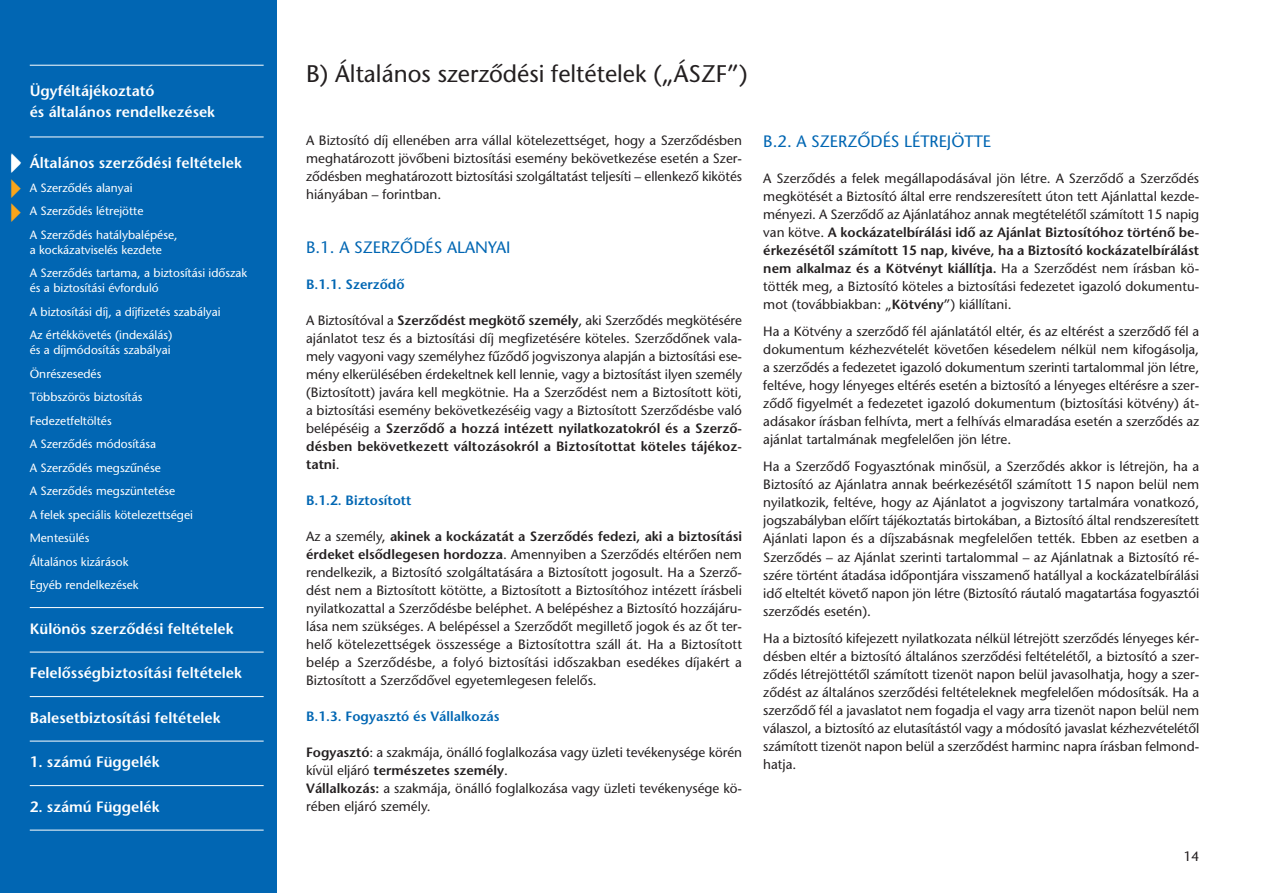
<style>
.page{position:relative;width:1263px;height:893px;background:#fff}
.page>*{position:absolute;margin:0;border:0;box-sizing:border-box;transform-origin:0 0}
.t1{font:24px "ITC Stone Sans M";color:#231f20}
.t2{font:16.5px "ITC Stone Sans M";color:#0166b3}
.t3{font:15px "ITC Stone Sans M Semi";color:#fff}
.t4{font:13.5px/18px "ITC Stone Sans M";color:#231f20;text-align:justify}
.t5{font:13.5px "ITC Stone Sans M Semi";color:#0166b3}
.t6{font:12px/15px "ITC Stone Sans M";color:#fff}
.s1{font-family:"ITC Stone Sans M Semi"}
</style>
<div class="page">
<div style="left:0;top:0;width:276px;height:893px;background:#0166b3"></div>
<hr style="left:30px;top:65px;width:234px;height:1px;background:#fff">
<hr style="left:30px;top:137px;width:234px;height:1px;background:#fff">
<hr style="left:30px;top:607px;width:234px;height:1px;background:#fff">
<hr style="left:30px;top:652px;width:234px;height:1px;background:#fff">
<hr style="left:30px;top:696px;width:234px;height:1px;background:#fff">
<hr style="left:30px;top:741px;width:234px;height:1px;background:#fff">
<hr style="left:30px;top:785px;width:234px;height:1px;background:#fff">
<hr style="left:30px;top:830px;width:234px;height:1px;background:#fff">
<p class="t3" style="left:30px;top:85px;width:126px">Ügyféltájékoztató</p>
<p class="t3" style="left:30px;top:106px;width:187px">és általános rendelkezések</p>
<p class="t3" style="left:30px;top:157px;width:213px">Általános szerzôdési feltételek</p>
<p class="t6" style="left:30px;top:181px;width:104px">A Szerződés alanyai</p>
<p class="t6" style="left:30px;top:205px;width:115px">A Szerződés létrejötte</p>
<p class="t6" style="left:30px;top:228px;width:149px">A Szerződés hatálybalépése, a kockázatviselés kezdete</p>
<p class="t6" style="left:30px;top:267px;width:219px">A Szerződés tartama, a biztosítási időszak és a biztosítási évforduló</p>
<p class="t6" style="left:30px;top:305px;width:192px">A biztosítási díj, a díjfizetés szabályai</p>
<p class="t6" style="left:30px;top:329px;width:144px">Az értékkövetés (indexálás) és a díjmódosítás szabályai</p>
<p class="t6" style="left:30px;top:367px;width:73px">Önrészesedés</p>
<p class="t6" style="left:30px;top:391px;width:114px">Többszörös biztosítás</p>
<p class="t6" style="left:30px;top:414px;width:83px">Fedezetfeltöltés</p>
<p class="t6" style="left:30px;top:438px;width:128px">A Szerződés módosítása</p>
<p class="t6" style="left:30px;top:461px;width:133px">A Szerződés megszűnése</p>
<p class="t6" style="left:30px;top:485px;width:147px">A Szerződés megszüntetése</p>
<p class="t6" style="left:30px;top:508px;width:165px">A felek speciális kötelezettségei</p>
<p class="t6" style="left:30px;top:532px;width:61px">Mentesülés</p>
<p class="t6" style="left:30px;top:555px;width:100px">Általános kizárások</p>
<p class="t6" style="left:30px;top:579px;width:110px">Egyéb rendelkezések</p>
<p class="t3" style="left:30px;top:623px;width:205px">Különös szerzôdési feltételek</p>
<p class="t3" style="left:30px;top:667px;width:214px">Felelôsségbiztosítási feltételek</p>
<p class="t3" style="left:30px;top:712px;width:192px">Balesetbiztosítási feltételek</p>
<p class="t3" style="left:30px;top:756px;width:131px">1. számú Függelék</p>
<p class="t3" style="left:30px;top:801px;width:131px">2. számú Függelék</p>
<p class="t1" style="left:306px;top:64px;width:443px">B) Általános szerzôdési feltételek („ÁSZF”)</p>
<p class="t4" style="left:306px;top:133px;width:437px">A Biztosító díj ellenében arra vállal kötelezettséget, hogy a Szerződésben meghatározott jövőbeni biztosítási esemény bekövetkezése esetén a Szer&shy;ződésben meghatározott biztosítási szolgáltatást teljesíti – ellenkező kikötés hiányában – forintban.</p>
<p class="t2" style="left:306px;top:241px;width:206px">B.1. A SZERZŐDÉS ALANYAI</p>
<p class="t5" style="left:306px;top:279px;width:100px">B.1.1. Szerződő</p>
<p class="t4" style="left:306px;top:313px;width:437px">A Biztosítóval a <span class="s1">Szerződést megkötő személy</span>, aki Szerződés megkötésére ajánlatot tesz és a biztosítási díj megfizetésére köteles. Szerződőnek vala&shy;mely vagyoni vagy személyhez fűződő jogviszonya alapján a biztosítási ese&shy;mény elkerülésében érdekeltnek kell lennie, vagy a biztosítást ilyen személy (Biztosított) javára kell megkötnie. Ha a Szerződést nem a Biztosított köti, a biztosítási esemény bekövetkezéséig vagy a Biztosított Szerződésbe való belépéséig a <span class="s1">Szerződő a hozzá intézett nyilatkozatokról és a Szerző&shy;désben bekövetkezett változásokról a Biztosítottat köteles tájékoz&shy;tatni</span>.</p>
<p class="t5" style="left:306px;top:495px;width:107px">B.1.2. Biztosított</p>
<p class="t4" style="left:306px;top:529px;width:437px">Az a személy, <span class="s1">akinek a kockázatát a Szerződés fedezi, aki a biztosítási érdeket elsődlegesen hordozza</span>. Amennyiben a Szerződés eltérően nem rendelkezik, a Biztosító szolgáltatására a Biztosított jogosult. Ha a Szerző&shy;dést nem a Biztosított kötötte, a Biztosított a Biztosítóhoz intézett írásbeli nyilatkozattal a Szerződésbe beléphet. A belépéshez a Biztosító hozzájáru&shy;lása nem szükséges. A belépéssel a Szerződőt megillető jogok és az őt ter&shy;helő kötelezettségek összessége a Biztosítottra száll át. Ha a Biztosított belép a Szerződésbe, a folyó biztosítási időszakban esedékes díjakért a Biztosított a Szerződővel egyetemlegesen felelős.</p>
<p class="t5" style="left:306px;top:711px;width:195px">B.1.3. Fogyasztó és Vállalkozás</p>
<p class="t4" style="left:306px;top:745px;width:437px"><span class="s1">Fogyasztó</span>: a szakmája, önálló foglalkozása vagy üzleti tevékenysége körén kívül eljáró <span class="s1">természetes személy</span>.</p>
<p class="t4" style="left:306px;top:781px;width:437px"><span class="s1">Vállalkozás:</span> a szakmája, önálló foglalkozása vagy üzleti tevékenysége kö&shy;rében eljáró személy.</p>
<p class="t2" style="left:763px;top:135px;width:229px">B.2. A SZERZŐDÉS LÉTREJÖTTE</p>
<p class="t4" style="left:763px;top:171px;width:437px">A Szerződés a felek megállapodásával jön létre. A Szerződő a Szerződés megkötését a Biztosító által erre rendszeresített úton tett Ajánlattal kezde&shy;ményezi. A Szerződő az Ajánlatához annak megtételétől számított 15 napig van kötve. <span class="s1">A kockázatelbírálási idő az Ajánlat Biztosítóhoz történő be&shy;érkezésétől számított 15 nap, kivéve, ha a Biztosító kockázatelbírálást nem alkalmaz és a Kötvényt kiállítja.</span> Ha a Szerződést nem írásban kö&shy;tötték meg, a Biztosító köteles a biztosítási fedezetet igazoló dokumentu&shy;mot (továbbiakban: „<span class="s1">Kötvény</span>”) kiállítani.</p>
<p class="t4" style="left:763px;top:324px;width:437px">Ha a Kötvény a szerződő fél ajánlatától eltér, és az eltérést a szerződő fél a dokumentum kézhezvételét követően késedelem nélkül nem kifogásolja, a szerződés a fedezetet igazoló dokumentum szerinti tartalommal jön létre, feltéve, hogy lényeges eltérés esetén a biztosító a lényeges eltérésre a szer&shy;ződő figyelmét a fedezetet igazoló dokumentum (biztosítási kötvény) át&shy;adásakor írásban felhívta, mert a felhívás elmaradása esetén a szerződés az ajánlat tartalmának megfelelően jön létre.</p>
<p class="t4" style="left:763px;top:459px;width:437px">Ha a Szerződő Fogyasztónak minősül, a Szerződés akkor is létrejön, ha a Biztosító az Ajánlatra annak beérkezésétől számított 15 napon belül nem nyilatkozik, feltéve, hogy az Ajánlatot a jogviszony tartalmára vonatkozó, jogszabályban előírt tájékoztatás birtokában, a Biztosító által rendszeresített Ajánlati lapon és a díjszabásnak megfelelően tették. Ebben az esetben a Szerződés – az Ajánlat szerinti tartalommal – az Ajánlatnak a Biztosító ré&shy;szére történt átadása időpontjára visszamenő hatállyal a kockázatelbírálási idő elteltét követő napon jön létre (Biztosító ráutaló magatartása fogyasztói szerződés esetén).</p>
<p class="t4" style="left:763px;top:630px;width:437px">Ha a biztosító kifejezett nyilatkozata nélkül létrejött szerződés lényeges kér&shy;désben eltér a biztosító általános szerződési feltételétől, a biztosító a szer&shy;ződés létrejöttétől számított tizenöt napon belül javasolhatja, hogy a szer&shy;ződést az általános szerződési feltételeknek megfelelően módosítsák. Ha a szerződő fél a javaslatot nem fogadja el vagy arra tizenöt napon belül nem válaszol, a biztosító az elutasítástól vagy a módosító javaslat kézhezvételétől számított tizenöt napon belül a szerződést harminc napra írásban felmond&shy;hatja.</p>
<p class="t4" style="left:1184px;top:848px;width:17px">14</p>
</div>
